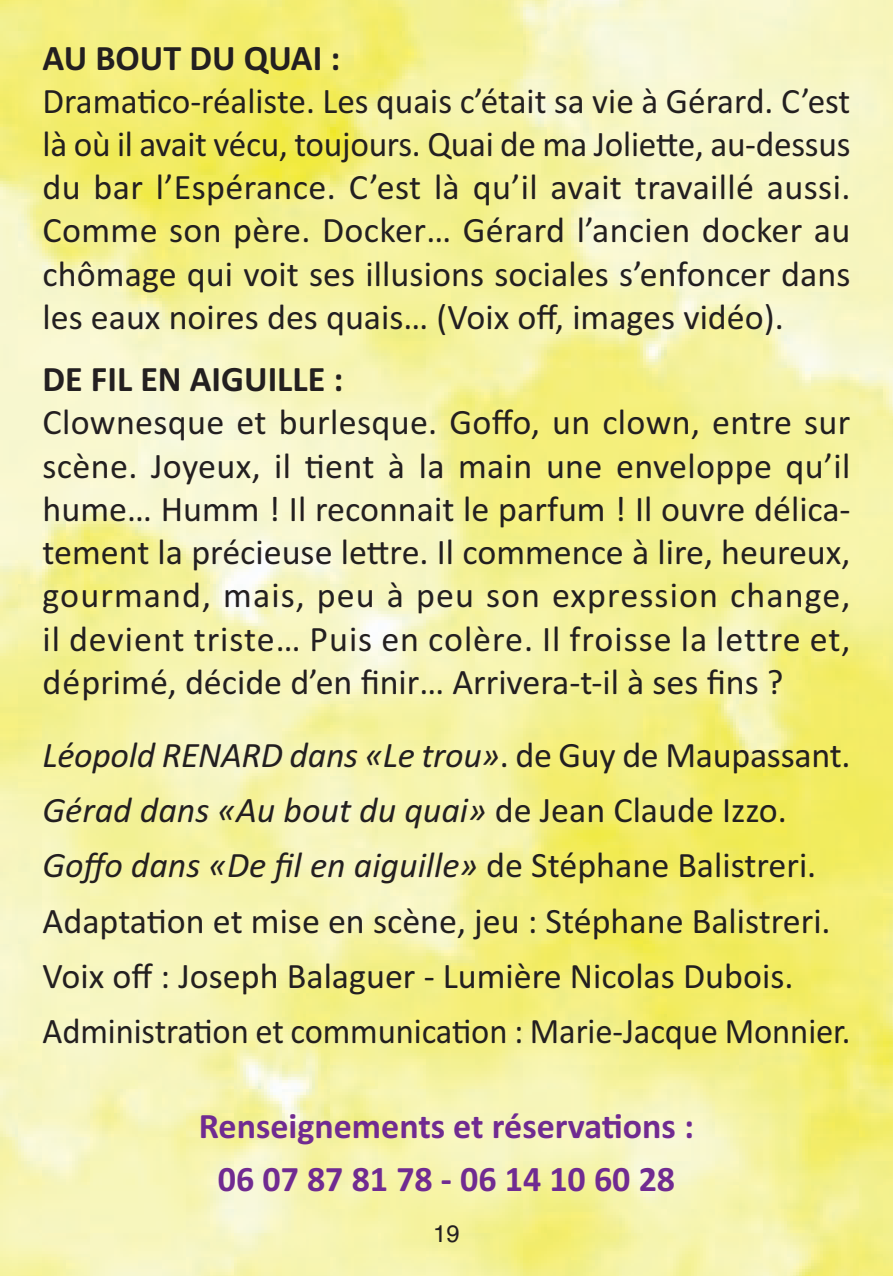
<style>
.page{position:relative;width:893px;height:1276px;background:#fff}
.page>*{position:absolute;margin:0;border:0;box-sizing:border-box;transform-origin:0 0}
.t1{font:36px/43.2px "Calibri";color:#231f20;text-align:justify}
.t2{font:700 36px/52.2px "Calibri";color:#702b91;text-align:center}
.t3{font:700 36px "Calibri";color:#231f20}
.t4{font:24px "Helvetica";color:#231f20}
.s1{font-style:italic}
</style>
<div class="page">
<img style="left:0;top:0;width:893px;height:1276px">
<p class="t3" style="left:43px;top:36px;width:299px">AU BOUT DU QUAI :</p>
<p class="t1" style="left:43px;top:79px;width:809px">Dramatico-réaliste. Les quais c’était sa vie à Gérard. C’est là où il avait vécu, toujours. Quai de ma Joliette, au-dessus du bar l’Espérance. C’est là qu’il avait travaillé aussi.<br>Comme son père. Docker… Gérard l’ancien docker au chômage qui voit ses illusions sociales s’enfoncer dans les eaux noires des quais… (Voix off, images vidéo).</p>
<p class="t3" style="left:43px;top:358px;width:302px">DE FIL EN AIGUILLE :</p>
<p class="t1" style="left:43px;top:400px;width:809px">Clownesque et burlesque. Goffo, un clown, entre sur scène. Joyeux, il tient à la main une enveloppe qu’il hume… Humm ! Il reconnait le parfum ! Il ouvre délica&shy;tement la précieuse lettre. Il commence à lire, heureux, gourmand, mais, peu à peu son expression change, il devient triste… Puis en colère. Il froisse la lettre et, déprimé, décide d’en finir… Arrivera-t-il à ses fins ?</p>
<p class="t1" style="left:43px;top:727px;width:809px;line-height:55.2px;text-align:left"><span class="s1">Léopold RENARD dans «Le trou»</span>. de Guy de Maupassant.<br><span class="s1">Gérad dans «Au bout du quai»</span> de Jean Claude Izzo.<br><span class="s1">Goffo dans «De fil en aiguille»</span> de Stéphane Balistreri.<br>Adaptation et mise en scène, jeu : Stéphane Balistreri.<br>Voix off : Joseph Balaguer - Lumière Nicolas Dubois.<br>Administration et communication : Marie-Jacque Monnier.</p>
<p class="t2" style="left:199px;top:1100px;width:497px">Renseignements et réservations :<br>06 07 87 81 78 - 06 14 10 60 28</p>
<p class="t4" style="left:433px;top:1219px;width:28px">19</p>
</div>
